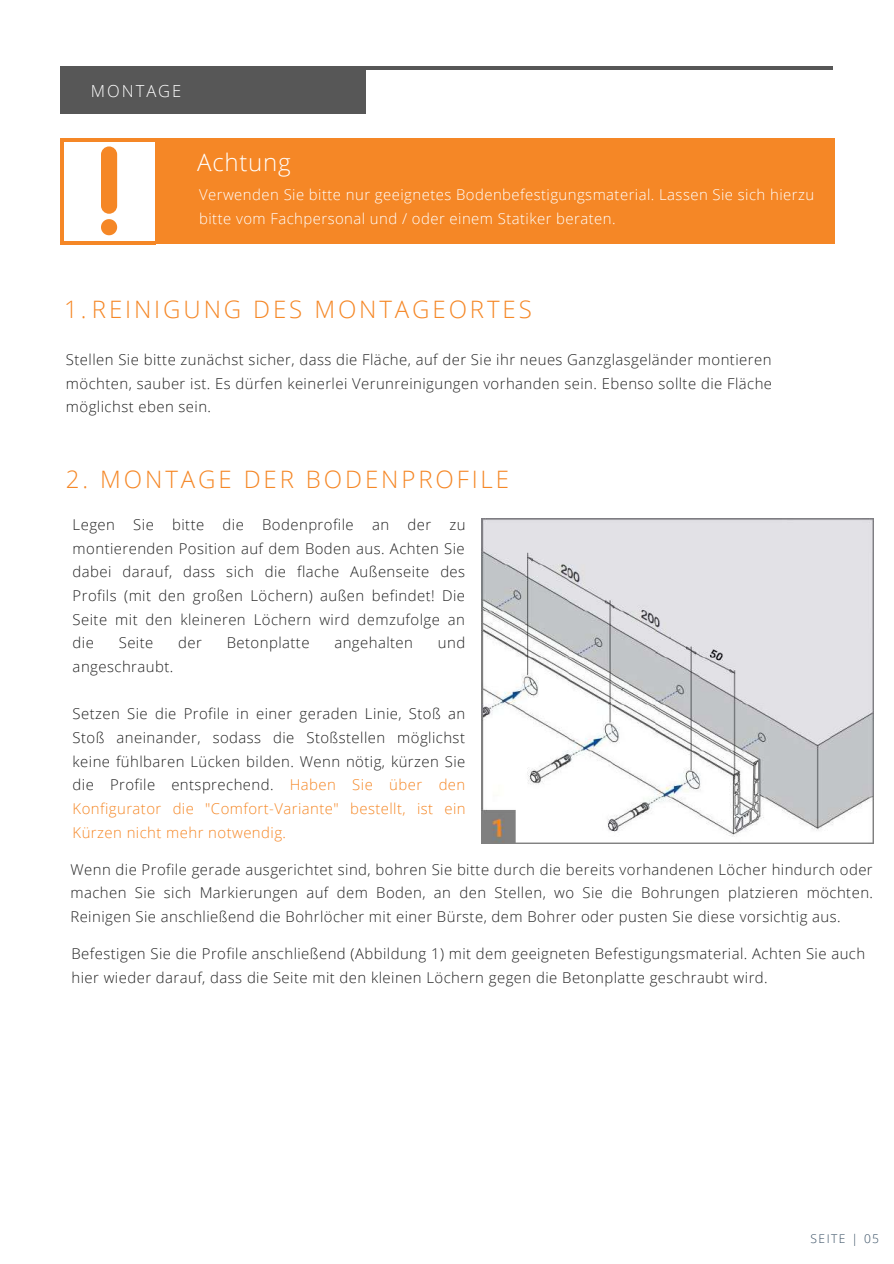
<style>
.page{position:relative;width:894px;height:1264px;background:#fff}
.page>*{position:absolute;margin:0;border:0;box-sizing:border-box;transform-origin:0 0}
.t1{font:300 24px "Open Sans";letter-spacing:.12em;color:#f58726}
.t2{font:300 24px "Open Sans";letter-spacing:.03em;color:#fff}
.t3{font:300 16.5px "Open Sans";letter-spacing:.12em;color:#fff}
.t4{font:300 14.85px/23.7px "Open Sans";letter-spacing:.03em;color:#222;text-align:justify}
.t5{font:300 14.85px/23.7px "Open Sans";letter-spacing:.03em;color:#fff}
.t6{font:300 12px "Open Sans";letter-spacing:.12em;color:#364d62}
.s1{color:#f58726}
</style>
<div class="page">
<hr style="left:61px;top:66px;width:771px;height:4px;background:#575757">
<div style="left:61px;top:66px;width:305px;height:48px;background:#575757"></div>
<hr style="left:61px;top:241px;width:94px;height:3px;background:#f58726">
<hr style="left:61px;top:138px;width:94px;height:3px;background:#f58726">
<div style="left:155px;top:138px;width:679px;height:106px;background:#f58726"></div>
<svg style="left:101px;top:219px;width:16px;height:16px"></svg>
<div style="left:101px;top:146px;width:16px;height:68px;background:#f58726;border-radius:8px"></div>
<hr style="left:61px;top:138px;width:3px;height:104px;background:#f58726">
<img style="left:481px;top:519px;width:392px;height:324px">
<p class="t3" style="left:91px;top:79px;width:92px">MONTAGE</p>
<h1 class="t2" style="left:197px;top:145px;width:95px">Achtung</h1>
<p class="t5" style="left:199px;top:183px;width:616px">Verwenden Sie bitte nur geeignetes Bodenbefestigungsmaterial. Lassen Sie sich hierzu bitte vom Fachpersonal und / oder einem Statiker beraten.</p>
<h1 class="t1" style="left:64px;top:292px;width:469px">1.REINIGUNG DES MONTAGEORTES</h1>
<p class="t4" style="left:66px;top:347px;width:707px">Stellen Sie bitte zunächst sicher, dass die Fläche, auf der Sie ihr neues Ganzglasgeländer montieren möchten, sauber ist. Es dürfen keinerlei Verunreinigungen vorhanden sein. Ebenso sollte die Fläche möglichst eben sein.</p>
<h1 class="t1" style="left:66px;top:462px;width:444px">2. MONTAGE DER BODENPROFILE</h1>
<p class="t4" style="left:73px;top:512px;width:394px">Legen Sie bitte die Bodenprofile an der zu montierenden Position auf dem Boden aus. Achten Sie dabei darauf, dass sich die flache Außenseite des Profils (mit den großen Löchern) außen befindet! Die Seite mit den kleineren Löchern wird demzufolge an die</p>
<p class="t4" style="left:119px;top:630px;width:36px">Seite</p>
<p class="t4" style="left:178px;top:630px;width:25px">der</p>
<p class="t4" style="left:227px;top:630px;width:84px">Betonplatte</p>
<p class="t4" style="left:334px;top:630px;width:80px">angehalten</p>
<p class="t4" style="left:438px;top:630px;width:29px">und</p>
<p class="t4" style="left:73px;top:654px;width:102px">angeschraubt.</p>
<p class="t4" style="left:73px;top:701px;width:394px">Setzen Sie die Profile in einer geraden Linie, Stoß an Stoß aneinander, sodass die Stoßstellen möglichst keine fühlbaren Lücken bilden. Wenn nötig, kürzen Sie die Profile entsprechend. <span class="s1">Haben Sie über den Konfigurator die "Comfort-Variante" bestellt, ist ein Kürzen nicht mehr notwendig.</span></p>
<p class="t4" style="left:70px;top:857px;width:804px">Wenn die Profile gerade ausgerichtet sind, bohren Sie bitte durch die bereits vorhandenen Löcher hindurch oder machen Sie sich Markierungen auf dem Boden, an den Stellen, wo Sie die Bohrungen platzieren möchten.<br>Reinigen Sie anschließend die Bohrlöcher mit einer Bürste, dem Bohrer oder pusten Sie diese vorsichtig aus.</p>
<p class="t4" style="left:71px;top:941px;width:795px">Befestigen Sie die Profile anschließend (Abbildung 1) mit dem geeigneten Befestigungsmaterial. Achten Sie auch hier wieder darauf, dass die Seite mit den kleinen Löchern gegen die Betonplatte geschraubt wird.</p>
<p class="t6" style="left:810px;top:1229px;width:70px">SEITE | 05</p>
</div>
